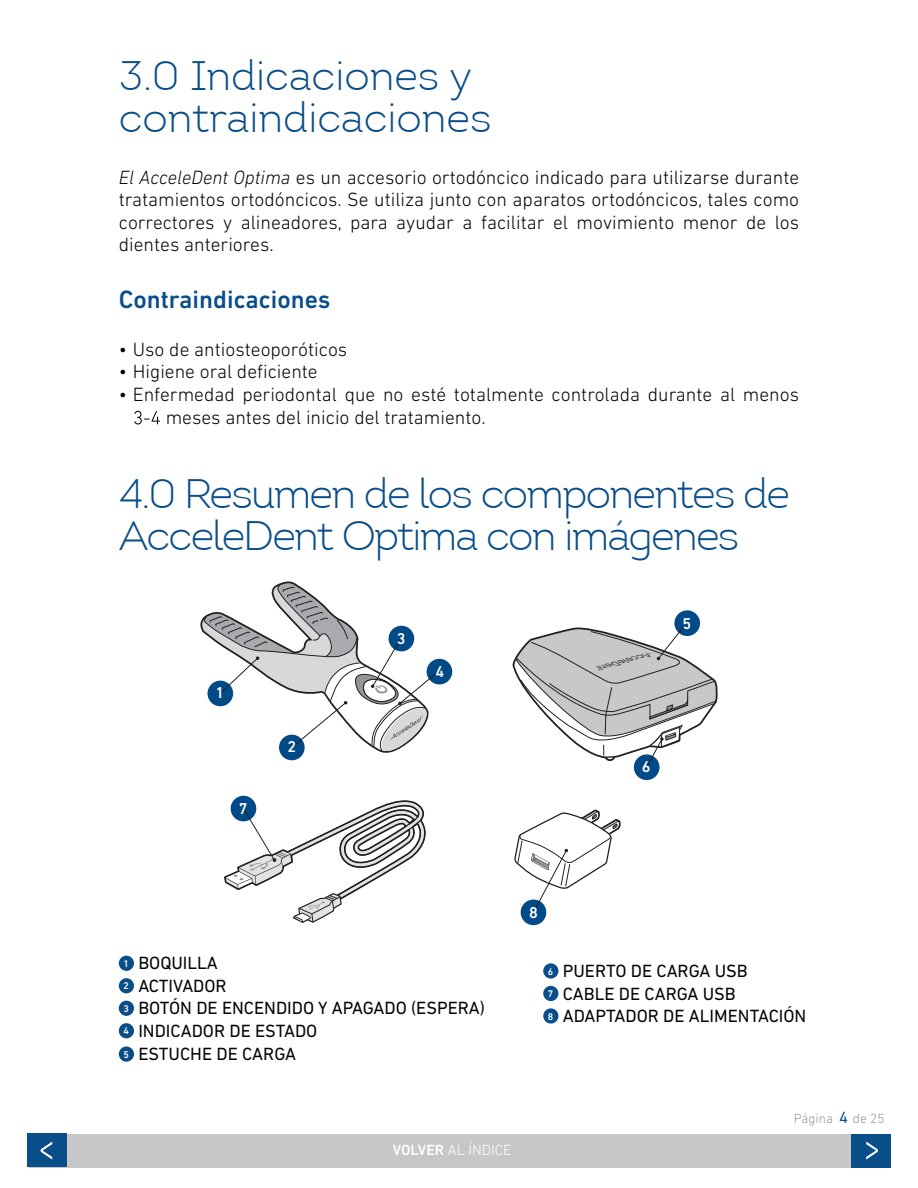
<style>
.page{position:relative;width:918px;height:1188px;background:#fff}
.page>*{position:absolute;margin:0;border:0;box-sizing:border-box;transform-origin:0 0}
.t1{font:300 42px/42px "Intro";letter-spacing:-.04em;color:#094d89}
.t2{font:300 42px/42px "Intro";color:#094d89}
.t3{font:500 25.5px "DIN Next LT Pro";color:#094d89}
.t4{font:300 19.5px/22.5px "DIN Next LT Pro";color:#040503;text-align:justify}
.t5{font:18px/22.6px "DIN Next LT Pro";color:#040503}
.t6{font:16.5px "DIN Next LT Pro";color:#094d89}
.t7{font:500 15.9px "DIN Next LT Pro";color:#fff}
.t8{font:300 15px "DIN Next LT Pro";color:#fff}
.t9{font:500 14.1px "DIN Next LT Pro";color:#fff}
.t10{font:300 13.5px "DIN Next LT Pro";color:#939698}
.s1{font-style:italic}
.s2{font-weight:500;font-size:9.9px;color:#fff}
.s3{font-weight:500}
</style>
<div class="page">
<div style="left:29px;top:1134px;width:862px;height:33px;background:#c6c7c8"></div>
<div style="left:28px;top:1134px;width:39px;height:33px;background:#094d89"></div>
<svg style="left:41px;top:1142px;width:11px;height:18px"></svg>
<div style="left:851px;top:1134px;width:40px;height:33px;background:#094d89"></div>
<svg style="left:866px;top:1142px;width:12px;height:18px"></svg>
<svg style="left:134px;top:411px;width:26px;height:13px"></svg>
<div style="left:119px;top:956px;width:15px;height:15px;background:#094d89;border-radius:50%"></div>
<div style="left:119px;top:978px;width:15px;height:15px;background:#094d89;border-radius:50%"></div>
<div style="left:119px;top:1001px;width:15px;height:15px;background:#094d89;border-radius:50%"></div>
<div style="left:119px;top:1023px;width:15px;height:15px;background:#094d89;border-radius:50%"></div>
<div style="left:119px;top:1046px;width:15px;height:16px;background:#094d89;border-radius:50%"></div>
<div style="left:543px;top:963px;width:15px;height:16px;background:#094d89;border-radius:50%"></div>
<div style="left:543px;top:986px;width:15px;height:15px;background:#094d89;border-radius:50%"></div>
<div style="left:543px;top:1008px;width:15px;height:16px;background:#094d89;border-radius:50%"></div>
<div style="left:231px;top:796px;width:25px;height:25px;background:#004b87;border-radius:50%"></div>
<svg style="left:224px;top:800px;width:202px;height:123px"></svg>
<div style="left:634px;top:754px;width:26px;height:26px;background:#004b87;border-radius:50%"></div>
<div style="left:674px;top:610px;width:26px;height:26px;background:#004b87;border-radius:50%"></div>
<svg style="left:512px;top:621px;width:206px;height:147px"></svg>
<div style="left:427px;top:659px;width:25px;height:25px;background:#004b87;border-radius:50%"></div>
<div style="left:279px;top:735px;width:26px;height:25px;background:#004b87;border-radius:50%"></div>
<svg style="left:200px;top:581px;width:241px;height:174px"></svg>
<div style="left:521px;top:900px;width:25px;height:25px;background:#004b87;border-radius:50%"></div>
<svg style="left:514px;top:809px;width:107px;height:104px"></svg>
<h1 class="t2" style="left:119px;top:54px;width:374px">3.0 Indicaciones y contraindicaciones</h1>
<p class="t4" style="left:119px;top:166px;width:682px"><span class="s1">El AcceleDent Optima</span> es un accesorio ortodóncico indicado para utilizarse durante tratamientos ortodóncicos. Se utiliza junto con aparatos ortodóncicos, tales como correctores y alineadores, para ayudar a facilitar el movimiento menor de los dientes anteriores.</p>
<h2 class="t3" style="left:119px;top:284px;width:213px">Contraindicaciones</h2>
<p class="t4" style="left:119px;top:338px;width:230px">• Uso de antiosteoporóticos</p>
<p class="t4" style="left:119px;top:360px;width:200px">• Higiene oral deficiente</p>
<p class="t4" style="left:166px;top:383px;width:635px;line-height:23.2px;text-indent:-47px">• Enfermedad periodontal que no esté totalmente controlada durante al menos meses antes del inicio del tratamiento.</p>
<h1 class="t1" style="left:119px;top:473px;width:673px">4.0 Resumen de los componentes de<br>AcceleDent Optima con imágenes</h1>
<p class="t7" style="left:216px;top:684px;width:10px">1</p>
<p class="t9" style="left:218px;top:693px;width:9px">1</p>
<p class="t9" style="left:239px;top:795px;width:9px">7</p>
<p class="t7" style="left:239px;top:799px;width:10px">7</p>
<p class="t7" style="left:287px;top:737px;width:10px">2</p>
<p class="t7" style="left:397px;top:629px;width:10px">3</p>
<p class="t7" style="left:435px;top:663px;width:10px">4</p>
<p class="t7" style="left:529px;top:904px;width:10px">8</p>
<p class="t7" style="left:683px;top:614px;width:10px">5</p>
<p class="t7" style="left:642px;top:758px;width:10px">6</p>
<p class="t5" style="left:123px;top:952px;width:363px"><span class="s2">1</span> BOQUILLA<br><span class="s2">2</span> ACTIVADOR<br><span class="s2">3</span> BOTÓN DE ENCENDIDO Y APAGADO (ESPERA)<br><span class="s2">4</span> INDICADOR DE ESTADO<br><span class="s2">5</span> ESTUCHE DE CARGA</p>
<p class="t5" style="left:548px;top:959px;width:260px"><span class="s2">6</span> PUERTO DE CARGA USB<br><span class="s2">7</span> CABLE DE CARGA USB<br><span class="s2">8</span> ADAPTADOR DE ALIMENTACIÓN</p>
<p class="t8" style="left:393px;top:1142px;width:120px"><span class="s3">VOLVER</span> AL ÍNDICE</p>
<p class="t6" style="left:839px;top:1108px;width:10px">4</p>
<p class="t10" style="left:794px;top:1111px;width:41px">Página</p>
<p class="t10" style="left:853px;top:1111px;width:33px">de 25</p>
</div>
